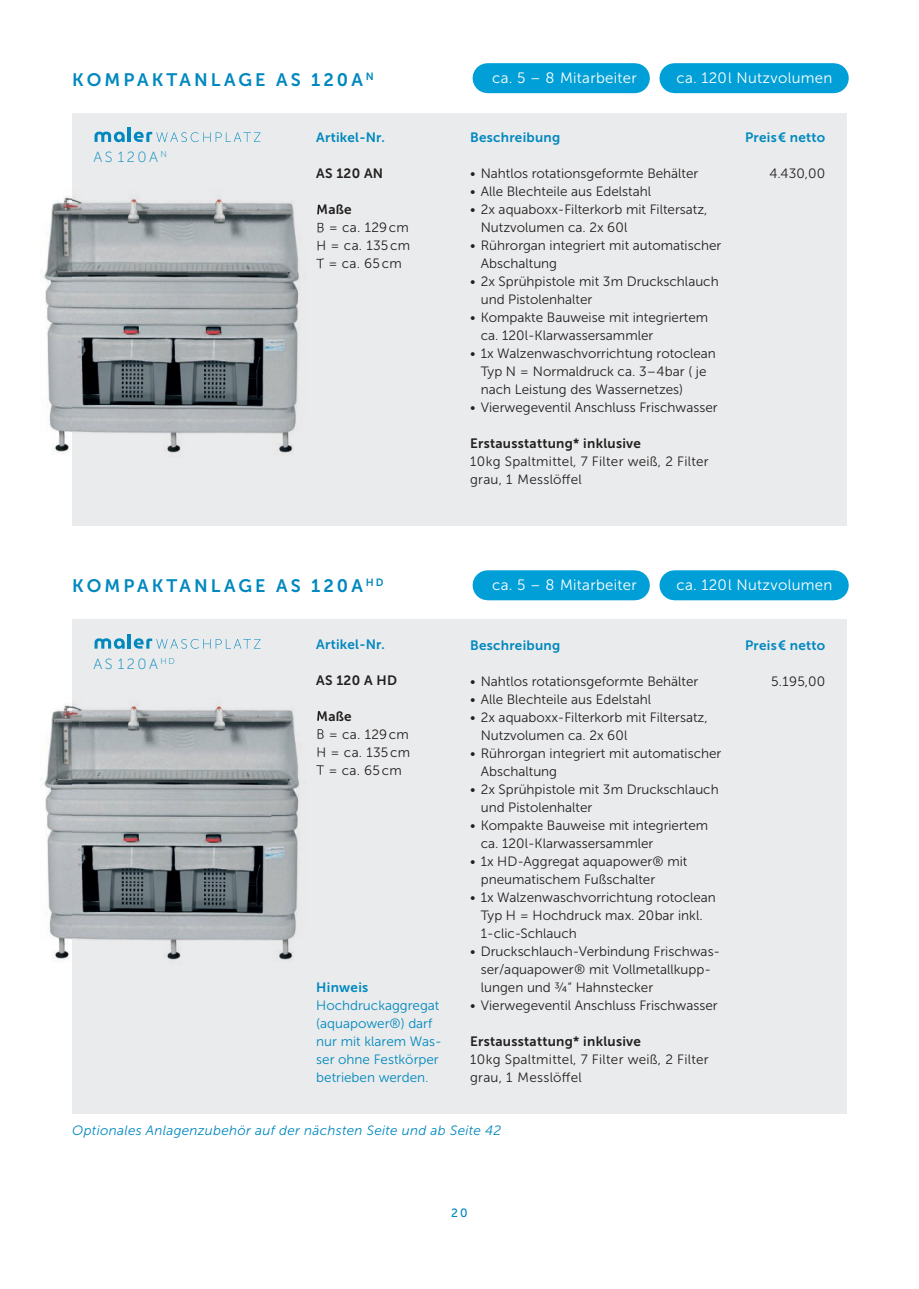
<style>
.page{position:relative;width:919px;height:1289px;background:#fff}
.page>*{position:absolute;margin:0;border:0;box-sizing:border-box;transform-origin:0 0}
.t1{font:18px "Fkprpb Museo Sans 700";letter-spacing:.17em;color:#0088bf}
.t2{font:15px "Pqfxxn Museo Sans 300";letter-spacing:.02em;color:#fff}
.t3{font:14.7px "Rxgryb Museo Sans 100";letter-spacing:.17em;color:#0088bf}
.t4{font:13.5px/18px "Pqfxxn Museo Sans 300";color:#231f20}
.t5{font:13.5px/18px "Pqfxxn Museo Sans 300";letter-spacing:.02em;color:#231f20}
.t6{font:13.5px/18px "Pqfxxn Museo Sans 300";color:#0088bf}
.t7{font:13.5px "Fkprpb Museo Sans 700";letter-spacing:.02em;color:#0088bf}
.t8{font:13.5px "Fkprpb Museo Sans 700";letter-spacing:.02em;color:#231f20}
.t9{font:italic 13.5px "Qfpsrq Museo Sans 300";letter-spacing:.02em;color:#0088bf}
.t10{font:12px "Wqwqmf Museo Sans 500";color:#0088bf}
</style>
<div class="page">
<div style="left:72px;top:113px;width:774px;height:412px;background:#eaebec"></div>
<div style="left:487px;top:63px;width:147px;height:30px;background:#009fd7"></div>
<div style="left:487px;top:570px;width:147px;height:30px;background:#009fd7"></div>
<div style="left:674px;top:63px;width:159px;height:30px;background:#009fd7"></div>
<div style="left:674px;top:570px;width:159px;height:30px;background:#009fd7"></div>
<svg style="left:94px;top:132px;width:31px;height:10px"></svg>
<hr style="left:128px;top:128px;width:3px;height:14px;background:#0088bf">
<svg style="left:134px;top:132px;width:76px;height:10px"></svg>
<svg style="left:216px;top:132px;width:44px;height:10px"></svg>
<img style="left:40px;top:196px;width:281px;height:257px">
<svg style="left:317px;top:204px;width:4px;height:10px"></svg>
<svg style="left:317px;top:223px;width:4px;height:9px"></svg>
<svg style="left:317px;top:241px;width:4px;height:9px"></svg>
<svg style="left:316px;top:259px;width:5px;height:9px"></svg>
<div style="left:72px;top:619px;width:774px;height:495px;background:#eaebec"></div>
<svg style="left:94px;top:638px;width:31px;height:11px"></svg>
<hr style="left:128px;top:634px;width:3px;height:14px;background:#0088bf">
<svg style="left:134px;top:638px;width:76px;height:10px"></svg>
<svg style="left:216px;top:639px;width:44px;height:9px"></svg>
<img style="left:40px;top:703px;width:260px;height:257px">
<svg style="left:317px;top:711px;width:4px;height:10px"></svg>
<svg style="left:317px;top:729px;width:4px;height:10px"></svg>
<svg style="left:317px;top:747px;width:4px;height:10px"></svg>
<svg style="left:316px;top:765px;width:5px;height:10px"></svg>
<h1 class="t1" style="left:72px;top:70px;width:303px">KOMPAKTANLAGE AS 120A <sup>N</sup></h1>
<p class="t2" style="left:492px;top:69px;width:146px">ca. 5 – 8 Mitarbeiter</p>
<p class="t2" style="left:676px;top:69px;width:157px">ca. 120 l Nutzvolumen</p>
<p class="t3" style="left:93px;top:149px;width:75px">AS 120A <sup>N</sup></p>
<p class="t7" style="left:316px;top:130px;width:70px">Artikel-Nr.</p>
<p class="t8" style="left:316px;top:166px;width:68px">AS 120 AN</p>
<p class="t8" style="left:316px;top:202px;width:37px">Maße</p>
<p class="t4" style="left:316px;top:219px;width:95px;text-align:justify">B = ca. 129 cm H = ca. 135 cm T = ca. 65 cm</p>
<p class="t7" style="left:470px;top:130px;width:92px">Beschreibung</p>
<p class="t4" style="left:470px;top:165px;width:230px">• Nahtlos rotationsgeformte Behälter</p>
<p class="t4" style="left:470px;top:183px;width:182px">• Alle Blechteile aus Edelstahl</p>
<p class="t4" style="left:480px;top:201px;width:228px;text-indent:-11px">• 2x aquaboxx-Filterkorb mit Filtersatz,<br>Nutzvolumen ca. 2x 60 l</p>
<p class="t4" style="left:480px;top:237px;width:242px;text-indent:-11px">• Rührorgan integriert mit automatischer<br>Abschaltung</p>
<p class="t4" style="left:480px;top:273px;width:239px;text-indent:-11px">• 2x Sprühpistole mit 3 m Druckschlauch und Pistolenhalter</p>
<p class="t4" style="left:480px;top:309px;width:229px;text-indent:-11px">• Kompakte Bauweise mit integriertem ca. 120 l-Klarwassersammler</p>
<p class="t4" style="left:480px;top:345px;width:237px;text-indent:-11px">• 1x Walzenwaschvorrichtung rotoclean<br>Typ N = Normaldruck ca. 3 – 4 bar ( je nach Leistung des Wassernetzes)</p>
<p class="t4" style="left:470px;top:399px;width:249px">• Vierwegeventil Anschluss Frischwasser</p>
<p class="t8" style="left:470px;top:436px;width:172px">Erstausstattung* inklusive</p>
<p class="t5" style="left:470px;top:453px;width:240px">10 kg Spaltmittel, 7 Filter weiß, 2 Filter grau, 1 Messlöffel</p>
<p class="t7" style="left:745px;top:130px;width:82px">Preis € netto</p>
<p class="t4" style="left:769px;top:165px;width:57px">4.430,00</p>
<h1 class="t1" style="left:72px;top:576px;width:312px">KOMPAKTANLAGE AS 120A <sup>HD</sup></h1>
<p class="t3" style="left:93px;top:656px;width:83px">AS 120A <sup>HD</sup></p>
<p class="t7" style="left:316px;top:636px;width:70px">Artikel-Nr.</p>
<p class="t8" style="left:316px;top:672px;width:82px">AS 120 A HD</p>
<p class="t8" style="left:316px;top:708px;width:37px">Maße</p>
<p class="t4" style="left:316px;top:725px;width:95px;text-align:justify">B = ca. 129 cm H = ca. 135 cm T = ca. 65 cm</p>
<p class="t7" style="left:316px;top:979px;width:54px">Hinweis</p>
<p class="t6" style="left:316px;top:996px;width:127px">Hochdruckaggregat (aquapower®) darf nur mit klarem Was&shy;ser ohne Festkörper betrieben werden.</p>
<p class="t2" style="left:492px;top:576px;width:146px">ca. 5 – 8 Mitarbeiter</p>
<p class="t2" style="left:676px;top:576px;width:157px">ca. 120 l Nutzvolumen</p>
<p class="t7" style="left:470px;top:637px;width:92px">Beschreibung</p>
<p class="t4" style="left:470px;top:672px;width:230px">• Nahtlos rotationsgeformte Behälter</p>
<p class="t4" style="left:470px;top:690px;width:182px">• Alle Blechteile aus Edelstahl</p>
<p class="t4" style="left:480px;top:708px;width:228px;text-indent:-11px">• 2x aquaboxx-Filterkorb mit Filtersatz,<br>Nutzvolumen ca. 2x 60 l</p>
<p class="t4" style="left:480px;top:744px;width:242px;text-indent:-11px">• Rührorgan integriert mit automatischer<br>Abschaltung</p>
<p class="t4" style="left:480px;top:780px;width:239px;text-indent:-11px">• 2x Sprühpistole mit 3 m Druckschlauch und Pistolenhalter</p>
<p class="t4" style="left:480px;top:816px;width:229px;text-indent:-11px">• Kompakte Bauweise mit integriertem ca. 120 l-Klarwassersammler</p>
<p class="t4" style="left:480px;top:852px;width:208px;text-indent:-11px">• 1x HD-Aggregat aquapower ® mit pneumatischem Fußschalter</p>
<p class="t4" style="left:480px;top:888px;width:237px;text-indent:-11px">• 1x Walzenwaschvorrichtung rotoclean<br>Typ H = Hochdruck max. 20 bar inkl.<br>1-clic-Schlauch</p>
<p class="t4" style="left:480px;top:942px;width:241px;text-indent:-11px">• Druckschlauch-Verbindung Frischwas&shy;ser/aquapower ® mit Vollmetallkupp&shy;lungen und ¾“ Hahnstecker</p>
<p class="t4" style="left:470px;top:996px;width:249px">• Vierwegeventil Anschluss Frischwasser</p>
<p class="t8" style="left:470px;top:1033px;width:172px">Erstausstattung* inklusive</p>
<p class="t5" style="left:470px;top:1050px;width:240px">10 kg Spaltmittel, 7 Filter weiß, 2 Filter grau, 1 Messlöffel</p>
<p class="t7" style="left:745px;top:637px;width:82px">Preis € netto</p>
<p class="t4" style="left:771px;top:672px;width:56px">5.195,00</p>
<p class="t9" style="left:72px;top:1123px;width:430px">Optionales Anlagenzubehör auf der nächsten Seite und ab Seite 42</p>
<p class="t10" style="left:451px;top:1205px;width:18px">20</p>
</div>
